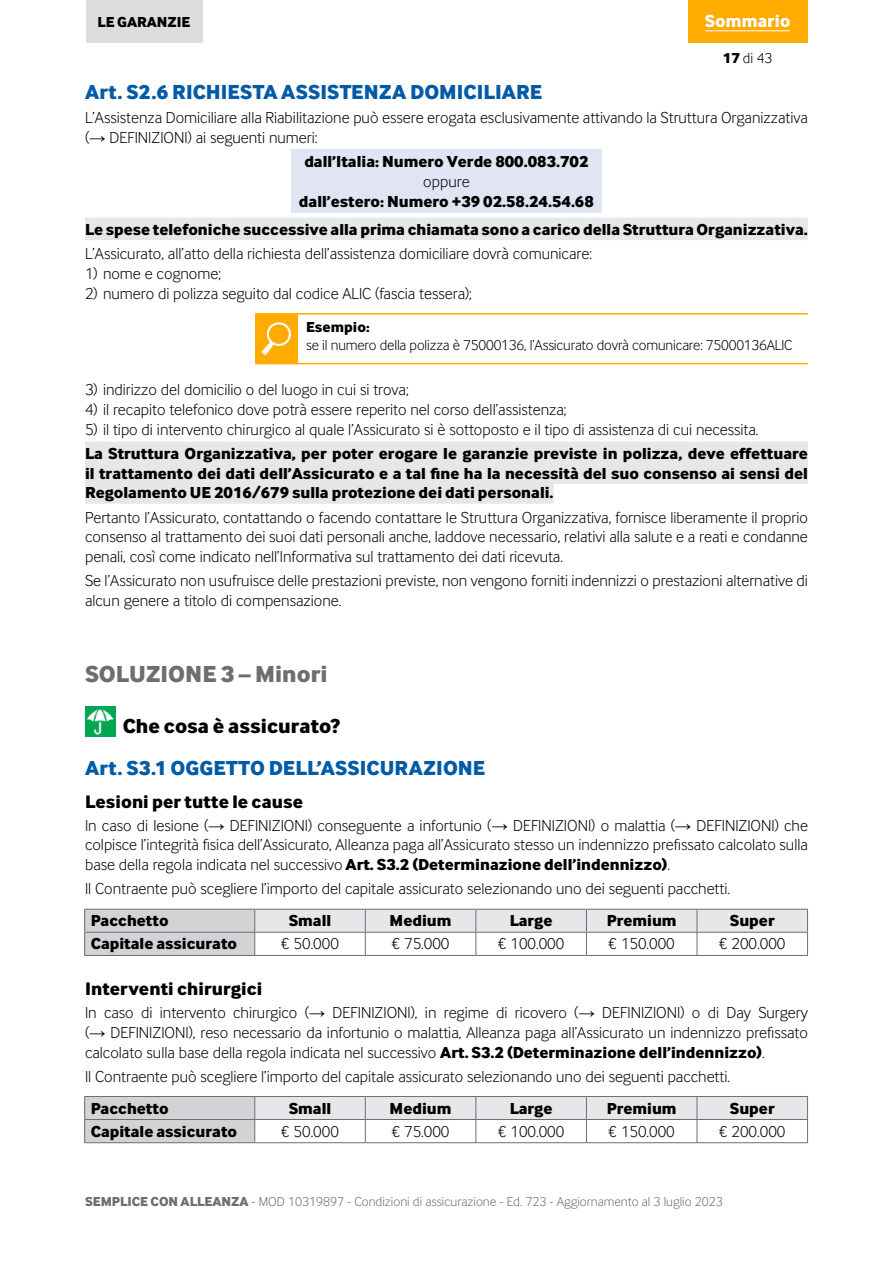
<style>
.page{position:relative;width:893px;height:1263px;background:#fff}
.page>*{position:absolute;margin:0;border:0;box-sizing:border-box;transform-origin:0 0}
.t1{font:700 24px "Inter Face Da Ma Lt";color:#6d6e71}
.t2{font:700 21px "Inter Face Da Ma Lt";letter-spacing:.005em;color:#005ba7}
.t3{font:700 21px "Inter Face Da Ma Lt";color:#000}
.t4{font:700 18.75px "Inter Face Da Ma Lt";letter-spacing:.005em;color:#000}
.t5{font:16.5px/19.8px "Inter Face Da Ma Lt";color:#000;text-align:justify}
.t6{font:700 16.5px/19.8px "Inter Face Da Ma Lt";color:#000;text-align:center}
.t7{font:15px "Inter Face Da Ma Lt";letter-spacing:-.01em;color:#000}
.t8{font:700 15px "Inter Face Da Ma Lt";color:#000}
.t9{font:13.5px "Inter Face Da Ma Lt";color:#6d6e71}
.s1{font-weight:700}
.s2{font-family:"Arial"}
</style>
<div class="page">
<div style="left:291px;top:149px;width:311px;height:64px;background:#e1e4f3"></div>
<div style="left:85px;top:218px;width:723px;height:22px;background:#e6e7e8"></div>
<div style="left:85px;top:442px;width:723px;height:22px;background:#e6e7e8"></div>
<div style="left:85px;top:461px;width:723px;height:23px;background:#e6e7e8"></div>
<div style="left:85px;top:481px;width:469px;height:23px;background:#e6e7e8"></div>
<div style="left:255px;top:314px;width:43px;height:50px;background:#ffab00"></div>
<hr style="left:255px;top:313px;width:43px;height:2px;background:#ffab00">
<hr style="left:298px;top:313px;width:510px;height:2px;background:#ffab00">
<hr style="left:298px;top:363px;width:510px;height:1px;background:#ffab00">
<svg style="left:262px;top:322px;width:29px;height:33px"></svg>
<div style="left:269px;top:324px;width:20px;height:20px;background:#ffab00;border-radius:50%"></div>
<img style="left:85px;top:706px;width:30px;height:30px">
<svg style="left:84px;top:909px;width:724px;height:46px"></svg>
<hr style="left:84px;top:955px;width:171px;height:1px;background:#6d6e71">
<hr style="left:255px;top:955px;width:110px;height:1px;background:#6d6e71">
<hr style="left:365px;top:955px;width:111px;height:1px;background:#6d6e71">
<hr style="left:476px;top:955px;width:110px;height:1px;background:#6d6e71">
<hr style="left:586px;top:955px;width:111px;height:1px;background:#6d6e71">
<hr style="left:697px;top:955px;width:111px;height:1px;background:#6d6e71">
<svg style="left:84px;top:1096px;width:724px;height:46px"></svg>
<hr style="left:84px;top:1142px;width:171px;height:1px;background:#6d6e71">
<hr style="left:255px;top:1142px;width:110px;height:1px;background:#6d6e71">
<hr style="left:365px;top:1142px;width:111px;height:1px;background:#6d6e71">
<hr style="left:476px;top:1142px;width:110px;height:1px;background:#6d6e71">
<hr style="left:586px;top:1142px;width:111px;height:1px;background:#6d6e71">
<hr style="left:697px;top:1142px;width:111px;height:1px;background:#6d6e71">
<div style="left:86px;top:0;width:117px;height:42px;background:#dcddde"></div>
<div style="left:688px;top:0;width:119px;height:42px;background:#ffab00"></div>
<svg style="left:705px;top:15px;width:85px;height:12px"></svg>
<hr style="left:705px;top:30px;width:85px;height:1px;background:#fff">
<p class="t8" style="left:98px;top:13px;width:94px">LE GARANZIE</p>
<p class="t7" style="left:723px;top:50px;width:51px"><span class="s1">17</span> di 43</p>
<p class="t2" style="left:85px;top:79px;width:458px">Art. S2.6 RICHIESTA ASSISTENZA DOMICILIARE</p>
<p class="t5" style="left:85px;top:108px;width:724px">L’Assistenza Domiciliare alla Riabilitazione può essere erogata esclusivamente attivando la Struttura Organizzativa (<span class="s2">→</span> DEFINIZIONI) ai seguenti numeri:</p>
<p class="t6" style="left:304px;top:151px;width:286px">dall’Italia: Numero Verde 800.083.702</p>
<p class="t5" style="left:423px;top:171px;width:48px">oppure</p>
<p class="t6" style="left:85px;top:186px;width:724px;line-height:28.3px">dall’estero: Numero +39 02.58.24.54.68<br>Le spese telefoniche successive alla prima chiamata sono a carico della Struttura Organizzativa.</p>
<p class="t5" style="left:85px;top:243px;width:508px">L’Assicurato, all’atto della richiesta dell’assistenza domiciliare dovrà comunicare:</p>
<p class="t5" style="left:85px;top:263px;width:137px">1) nome e cognome;</p>
<p class="t5" style="left:85px;top:283px;width:388px">2) numero di polizza seguito dal codice ALIC (fascia tessera);</p>
<p class="t8" style="left:306px;top:318px;width:65px">Esempio:</p>
<p class="t7" style="left:306px;top:337px;width:488px">se il numero della polizza è 75000136, l’Assicurato dovrà comunicare: 75000136ALIC</p>
<p class="t5" style="left:85px;top:380px;width:325px">3) indirizzo del domicilio o del luogo in cui si trova;</p>
<p class="t5" style="left:85px;top:399px;width:483px">4) il recapito telefonico dove potrà essere reperito nel corso dell’assistenza;</p>
<p class="t5" style="left:85px;top:419px;width:675px">5) il tipo di intervento chirurgico al quale l’Assicurato si è sottoposto e il tipo di assistenza di cui necessita.</p>
<p class="t6" style="left:85px;top:443px;width:724px;text-align:justify">La Struttura Organizzativa, per poter erogare le garanzie previste in polizza, deve effettuare il trattamento dei dati dell’Assicurato e a tal fine ha la necessità del suo consenso ai sensi del Regolamento UE 2016/679 sulla protezione dei dati personali.</p>
<p class="t5" style="left:85px;top:507px;width:724px">Pertanto l’Assicurato, contattando o facendo contattare le Struttura Organizzativa, fornisce liberamente il proprio consenso al trattamento dei suoi dati personali anche, laddove necessario, relativi alla salute e a reati e condanne penali, così come indicato nell’Informativa sul trattamento dei dati ricevuta.</p>
<p class="t5" style="left:85px;top:571px;width:724px">Se l’Assicurato non usufruisce delle prestazioni previste, non vengono forniti indennizzi o prestazioni alternative di alcun genere a titolo di compensazione.</p>
<h1 class="t1" style="left:85px;top:659px;width:244px">SOLUZIONE 3 – Minori</h1>
<p class="t3" style="left:123px;top:713px;width:219px">Che cosa è assicurato?</p>
<p class="t2" style="left:85px;top:755px;width:402px">Art. S3.1 OGGETTO DELL’ASSICURAZIONE</p>
<p class="t4" style="left:85px;top:790px;width:219px">Lesioni per tutte le cause</p>
<p class="t5" style="left:85px;top:815px;width:724px">In caso di lesione (<span class="s2">→</span> DEFINIZIONI) conseguente a infortunio (<span class="s2">→</span> DEFINIZIONI) o malattia (<span class="s2">→</span> DEFINIZIONI) che colpisce l’integrità fisica dell’Assicurato, Alleanza paga all’Assicurato stesso un indennizzo prefissato calcolato sulla base della regola indicata nel successivo <span class="s1">Art. S3.2 (Determinazione dell’indennizzo)</span>.</p>
<p class="t5" style="left:85px;top:879px;width:647px">Il Contraente può scegliere l’importo del capitale assicurato selezionando uno dei seguenti pacchetti.</p>
<p class="t6" style="left:91px;top:910px;width:80px">Pacchetto</p>
<p class="t6" style="left:289px;top:910px;width:44px">Small</p>
<p class="t6" style="left:390px;top:910px;width:63px">Medium</p>
<p class="t6" style="left:510px;top:910px;width:44px">Large</p>
<p class="t6" style="left:607px;top:910px;width:71px">Premium</p>
<p class="t6" style="left:730px;top:910px;width:46px">Super</p>
<p class="t6" style="left:91px;top:933px;width:148px">Capitale assicurato</p>
<p class="t5" style="left:281px;top:934px;width:59px">€ 50.000</p>
<p class="t5" style="left:392px;top:934px;width:59px">€ 75.000</p>
<p class="t5" style="left:498px;top:934px;width:68px">€ 100.000</p>
<p class="t5" style="left:609px;top:934px;width:68px">€ 150.000</p>
<p class="t5" style="left:719px;top:934px;width:68px">€ 200.000</p>
<p class="t4" style="left:85px;top:977px;width:179px">Interventi chirurgici</p>
<p class="t5" style="left:85px;top:1002px;width:724px">In caso di intervento chirurgico (<span class="s2">→</span> DEFINIZIONI), in regime di ricovero (<span class="s2">→</span> DEFINIZIONI) o di Day Surgery (<span class="s2">→</span> DEFINIZIONI), reso necessario da infortunio o malattia, Alleanza paga all’Assicurato un indennizzo prefissato calcolato sulla base della regola indicata nel successivo <span class="s1">Art. S3.2 (Determinazione dell’indennizzo)</span>.</p>
<p class="t5" style="left:85px;top:1066px;width:647px">Il Contraente può scegliere l’importo del capitale assicurato selezionando uno dei seguenti pacchetti.</p>
<p class="t6" style="left:91px;top:1097px;width:80px">Pacchetto</p>
<p class="t6" style="left:289px;top:1097px;width:44px">Small</p>
<p class="t6" style="left:390px;top:1097px;width:63px">Medium</p>
<p class="t6" style="left:510px;top:1097px;width:44px">Large</p>
<p class="t6" style="left:607px;top:1097px;width:71px">Premium</p>
<p class="t6" style="left:730px;top:1097px;width:46px">Super</p>
<p class="t6" style="left:91px;top:1120px;width:148px">Capitale assicurato</p>
<p class="t5" style="left:281px;top:1121px;width:59px">€ 50.000</p>
<p class="t5" style="left:392px;top:1121px;width:59px">€ 75.000</p>
<p class="t5" style="left:498px;top:1121px;width:68px">€ 100.000</p>
<p class="t5" style="left:609px;top:1121px;width:68px">€ 150.000</p>
<p class="t5" style="left:719px;top:1121px;width:68px">€ 200.000</p>
<p class="t9" style="left:85px;top:1193px;width:639px"><span class="s1">SEMPLICE CON ALLEANZA</span> - MOD 10319897 - Condizioni di assicurazione - Ed. 723 - Aggiornamento al 3 luglio 2023</p>
</div>
